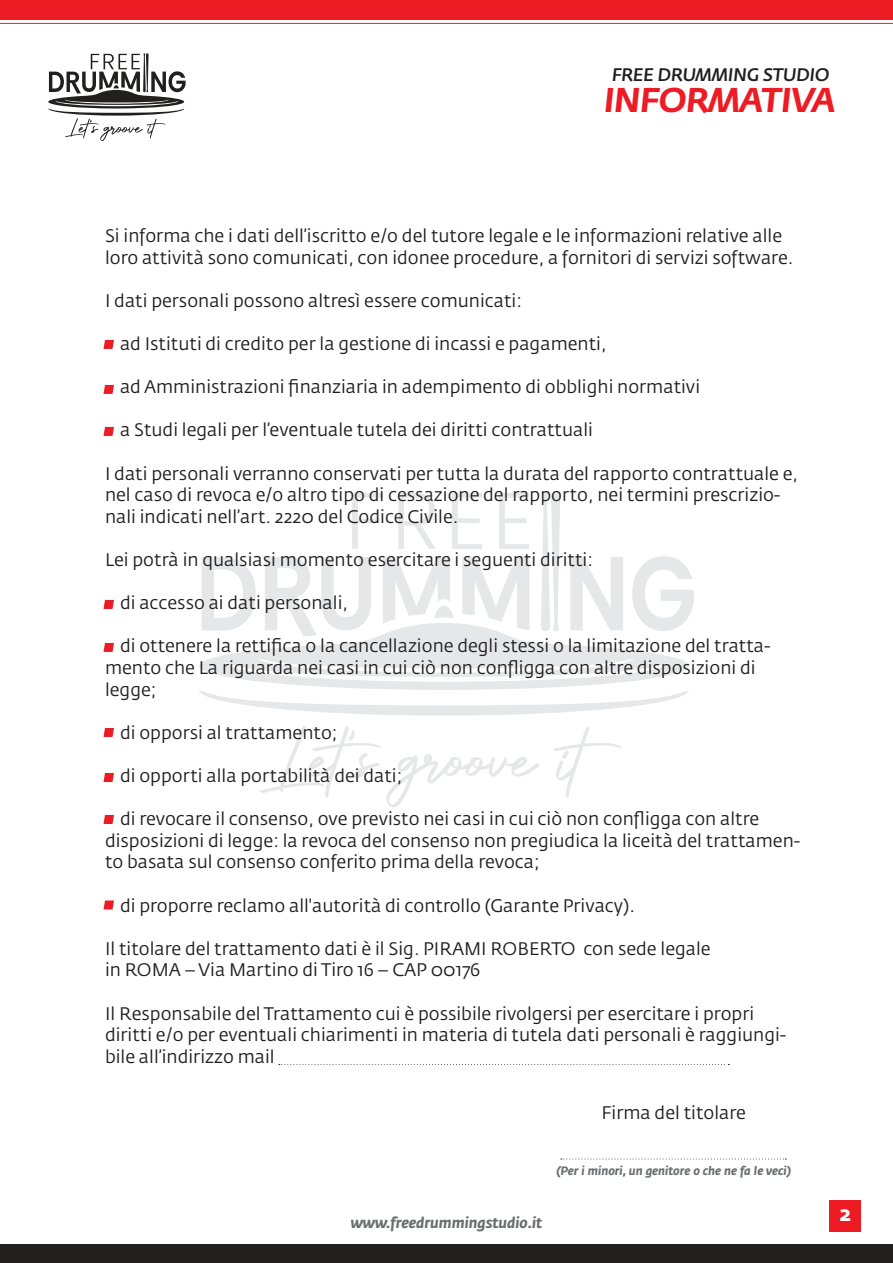
<style>
.page{position:relative;width:893px;height:1263px;background:#fff}
.page>*{position:absolute;margin:0;border:0;box-sizing:border-box;transform-origin:0 0}
.t1{font:italic 700 34.05px "Fedra Sans Std";color:#ed1c24}
.t2{font:700 21px "Fedra Sans Std";color:#fff}
.t3{font:18px/21.6px "Fedra Sans Std";color:#221f1f}
.t4{font:italic 500 18px "Fedra Sans Std";color:#221f1f}
.t5{font:italic 700 15px "Fedra Sans Std";color:#6c6e70}
.t6{font:italic 700 12px "Fedra Sans Std";color:#6c6e70}
</style>
<div class="page">
<svg style="left:260px;top:725px;width:280px;height:83px"></svg>
<svg style="left:553px;top:726px;width:68px;height:72px"></svg>
<svg style="left:199px;top:491px;width:495px;height:224px"></svg>
<svg style="left:48px;top:53px;width:138px;height:88px"></svg>
<hr style="left:0;top:23px;width:893px;height:1px;background:#ed1c24">
<div style="left:0;top:0;width:893px;height:20px;background:#ed1c24"></div>
<div style="left:0;top:1244px;width:893px;height:19px;background:#221f1f"></div>
<svg style="left:104px;top:600px;width:10px;height:9px"></svg>
<svg style="left:104px;top:643px;width:10px;height:9px"></svg>
<svg style="left:104px;top:728px;width:10px;height:9px"></svg>
<svg style="left:104px;top:773px;width:10px;height:9px"></svg>
<svg style="left:104px;top:815px;width:10px;height:9px"></svg>
<svg style="left:104px;top:340px;width:10px;height:9px"></svg>
<svg style="left:104px;top:385px;width:10px;height:9px"></svg>
<svg style="left:104px;top:427px;width:10px;height:9px"></svg>
<svg style="left:104px;top:900px;width:10px;height:9px"></svg>
<svg style="left:279px;top:1064px;width:450px;height:1px"></svg>
<svg style="left:561px;top:1159px;width:225px;height:1px"></svg>
<div style="left:829px;top:1200px;width:31px;height:32px;background:#ed1c24"></div>
<p class="t4" style="left:612px;top:64px;width:219px">FREE DRUMMING STUDIO</p>
<h1 class="t1" style="left:604px;top:84px;width:232px">INFORMATIVA</h1>
<p class="t3" style="left:105px;top:226px;width:690px">Si informa che i dati dell’iscritto e/o del tutore legale e le informazioni relative alle loro attività sono comunicati, con idonee procedure, a fornitori di servizi software.</p>
<p class="t3" style="left:105px;top:291px;width:418px">I dati personali possono altresì essere comunicati:</p>
<p class="t3" style="left:120px;top:334px;width:488px">ad Istituti di credito per la gestione di incassi e pagamenti,</p>
<p class="t3" style="left:120px;top:377px;width:582px">ad Amministrazioni finanziaria in adempimento di obblighi normativi</p>
<p class="t3" style="left:120px;top:420px;width:475px">a Studi legali per l’eventuale tutela dei diritti contrattuali</p>
<p class="t3" style="left:105px;top:464px;width:695px">I dati personali verranno conservati per tutta la durata del rapporto contrattuale e, nel caso di revoca e/o altro tipo di cessazione del rapporto, nei termini prescrizio&shy;nali indicati nell’art. 2220 del Codice Civile.</p>
<p class="t3" style="left:105px;top:550px;width:489px">Lei potrà in qualsiasi momento esercitare i seguenti diritti:</p>
<p class="t3" style="left:120px;top:593px;width:230px">di accesso ai dati personali,</p>
<p class="t3" style="left:105px;top:636px;width:667px;text-indent:15px">di ottenere la rettifica o la cancellazione degli stessi o la limitazione del tratta&shy;mento che La riguarda nei casi in cui ciò non confligga con altre disposizioni di legge;</p>
<p class="t3" style="left:120px;top:723px;width:219px">di opporsi al trattamento;</p>
<p class="t3" style="left:120px;top:766px;width:284px">di opporti alla portabilità dei dati;</p>
<p class="t3" style="left:105px;top:809px;width:697px;text-indent:15px">di revocare il consenso, ove previsto nei casi in cui ciò non confligga con altre disposizioni di legge: la revoca del consenso non pregiudica la liceità del trattamen&shy;to basata sul consenso conferito prima della revoca;</p>
<p class="t3" style="left:120px;top:896px;width:516px">di proporre reclamo all'autorità di controllo (Garante Privacy).</p>
<p class="t3" style="left:105px;top:939px;width:607px">Il titolare del trattamento dati è il Sig. PIRAMI ROBERTO con sede legale in ROMA – Via Martino di Tiro 16 – CAP 00176</p>
<p class="t3" style="left:105px;top:1004px;width:683px">Il Responsabile del Trattamento cui è possibile rivolgersi per esercitare i propri diritti e/o per eventuali chiarimenti in materia di tutela dati personali è raggiungi&shy;bile all’indirizzo mail</p>
<p class="t3" style="left:602px;top:1102px;width:146px">Firma del titolare</p>
<p class="t6" style="left:556px;top:1165px;width:236px">(Per i minori, un genitore o che ne fa le veci)</p>
<p class="t5" style="left:351px;top:1216px;width:193px">www.freedrummingstudio.it</p>
<p class="t2" style="left:839px;top:1204px;width:13px">2</p>
</div>
